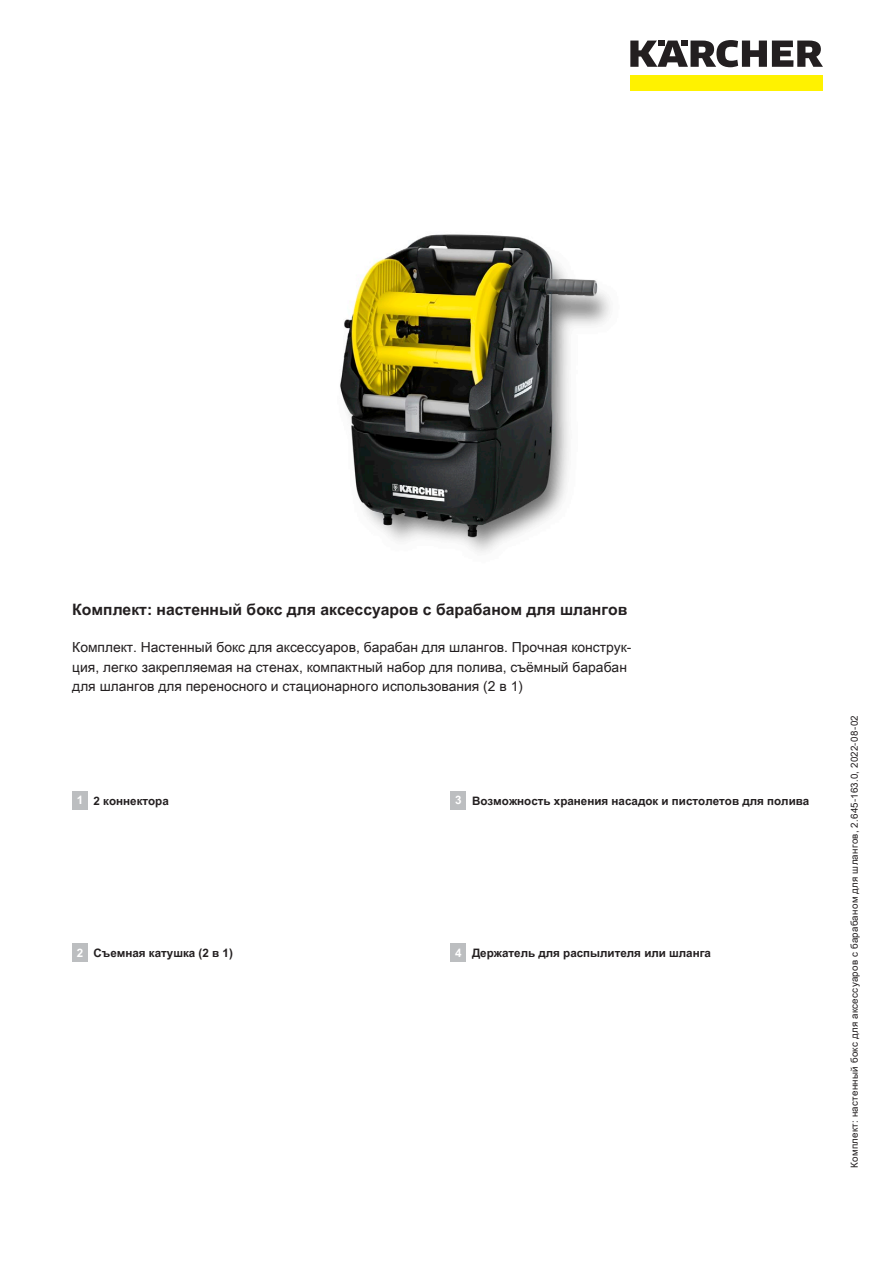
<style>
.page{position:relative;width:893px;height:1263px;background:#fff}
.page>*{position:absolute;margin:0;border:0;box-sizing:border-box;transform-origin:0 0}
.t1{font:700 15.75px "Arial Unicode MS";color:#231f20}
.t2{font:13.8px/19.5px "Arial Unicode MS";color:#231f20}
.t3{font:700 11.7px "Arial Unicode MS";color:#231f20}
.t4{font:700 11.7px "Arial Unicode MS";color:#fff}
.t5{font:9.75px "Arial Unicode MS";letter-spacing:.025em;color:#231f20}
</style>
<div class="page">
<div style="left:630px;top:75px;width:193px;height:16px;background:#fff200"></div>
<svg style="left:630px;top:40px;width:193px;height:27px"></svg>
<img style="left:340px;top:234px;width:270px;height:319px">
<div style="left:72px;top:791px;width:16px;height:19px;background:#bcbec0"></div>
<div style="left:72px;top:943px;width:16px;height:19px;background:#bcbec0"></div>
<div style="left:451px;top:791px;width:15px;height:19px;background:#bcbec0"></div>
<div style="left:451px;top:943px;width:15px;height:19px;background:#bcbec0"></div>
<p class="t1" style="left:72px;top:598px;width:557px">Комплект: настенный бокс для аксессуаров с барабаном для шлангов</p>
<p class="t2" style="left:72px;top:637px;width:561px">Комплект. Настенный бокс для аксессуаров, барабан для шлангов. Прочная конструк&shy;ция, легко закрепляемая на стенах, компактный набор для полива, съёмный барабан для шлангов для переносного и стационарного использования (2 в 1)</p>
<p class="t4" style="left:77px;top:792px;width:8px">1</p>
<p class="t3" style="left:94px;top:792px;width:77px">2 коннектора</p>
<p class="t4" style="left:77px;top:944px;width:8px">2</p>
<p class="t3" style="left:94px;top:944px;width:141px">Съемная катушка (2 в 1)</p>
<p class="t4" style="left:455px;top:792px;width:8px">3</p>
<p class="t3" style="left:472px;top:792px;width:339px">Возможность хранения насадок и пистолетов для полива</p>
<p class="t4" style="left:455px;top:944px;width:8px">4</p>
<p class="t3" style="left:472px;top:944px;width:241px">Держатель для распылителя или шланга</p>
<p class="t5" style="left:847px;top:1168px;width:454px;rotate:-90deg">Комплект: настенный бокс для аксессуаров с барабаном для шлангов, 2.645-163.0, 2022-08-02</p>
</div>
